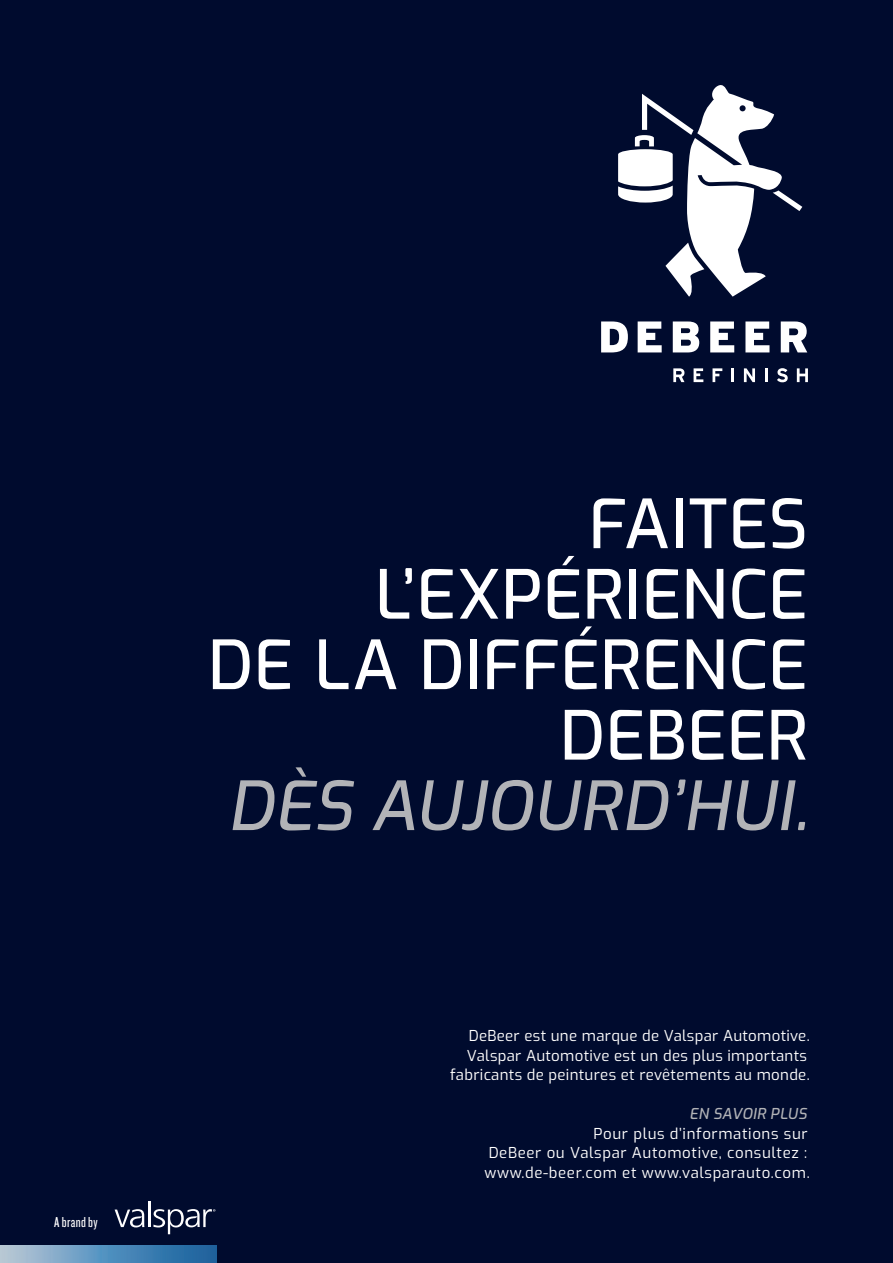
<style>
.page{position:relative;width:893px;height:1263px;background:#000b2e}
.page>*{position:absolute;margin:0;border:0;box-sizing:border-box;transform-origin:0 0}
.t1{font:500 67.5px/70.5px "Exo";letter-spacing:.005em;color:#fff;text-align:right}
.t2{font:italic 500 67.5px "Exo";letter-spacing:.005em;color:#b2b3b7}
.t3{font:15px/19.5px "Exo";letter-spacing:.02em;color:#fff;text-align:right}
.t4{font:15px/19.5px "Exo";letter-spacing:.04em;color:#fff}
.t5{font:italic 500 15px "Exo";letter-spacing:.02em;color:#b2b3b7}
.t6{font:15px "Knockout 28 Junior Feathrwt";letter-spacing:.02em;color:#fff}
</style>
<div class="page">
<svg style="left:601px;top:321px;width:27px;height:31px"></svg>
<svg style="left:638px;top:321px;width:24px;height:31px"></svg>
<svg style="left:673px;top:368px;width:11px;height:14px"></svg>
<svg style="left:694px;top:368px;width:9px;height:14px"></svg>
<svg style="left:712px;top:368px;width:10px;height:14px"></svg>
<hr style="left:731px;top:368px;width:3px;height:14px;background:#fff">
<svg style="left:744px;top:368px;width:11px;height:14px"></svg>
<hr style="left:765px;top:368px;width:3px;height:14px;background:#fff">
<svg style="left:777px;top:368px;width:11px;height:14px"></svg>
<svg style="left:797px;top:368px;width:11px;height:14px"></svg>
<svg style="left:673px;top:321px;width:26px;height:31px"></svg>
<svg style="left:710px;top:321px;width:24px;height:31px"></svg>
<svg style="left:745px;top:321px;width:24px;height:31px"></svg>
<svg style="left:781px;top:321px;width:26px;height:31px"></svg>
<svg style="left:618px;top:85px;width:184px;height:212px"></svg>
<svg style="left:0;top:1246px;width:217px;height:17px;background:#5d92bb"></svg>
<hr style="left:148px;top:1201px;width:2px;height:26px;background:#fff">
<svg style="left:115px;top:1209px;width:29px;height:18px"></svg>
<svg style="left:153px;top:1209px;width:62px;height:25px"></svg>
<p class="t6" style="left:54px;top:1213px;width:45px">A brand by</p>
<h1 class="t1" style="left:208px;top:485px;width:602px">FAITES<br>L’EXPÉRIENCE<br>DE LA DIFFÉRENCE<br>DEBEER</h1>
<h1 class="t2" style="left:228px;top:756px;width:582px">DÈS AUJOURD’HUI.</h1>
<p class="t3" style="left:450px;top:1025px;width:361px">DeBeer est une marque de Valspar Automotive.<br>Valspar Automotive est un des plus importants fabricants de peintures et revêtements au monde.</p>
<p class="t5" style="left:690px;top:1103px;width:119px">EN SAVOIR PLUS</p>
<p class="t4" style="left:485px;top:1123px;width:327px;text-indent:109px">Pour plus d’informations sur<br>DeBeer ou Valspar Automotive, consultez : www.de-beer.com et www.valsparauto.com.</p>
</div>
